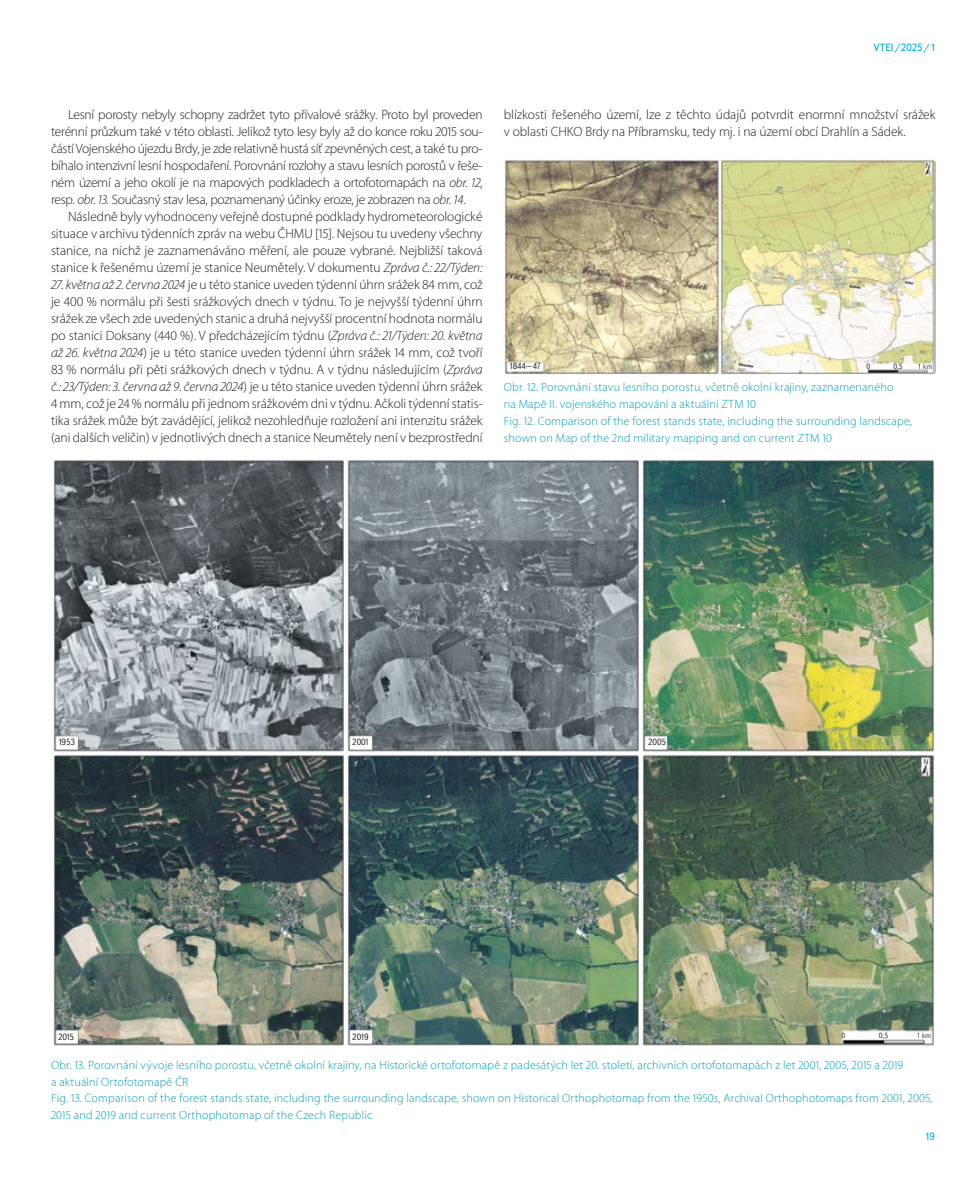
<style>
.page{position:relative;width:978px;height:1191px;background:#fff}
.page>*{position:absolute;margin:0;border:0;box-sizing:border-box;transform-origin:0 0}
.t1{font:300 13.5px/17px "Myriad Pro";letter-spacing:-.005em;color:#1d1d1b;text-align:justify}
.t2{font:300 12px/17px "Myriad Pro";letter-spacing:.015em;color:#009cb4}
.t3{font:10.5px "Textbook New";color:#00afcb}
.t4{font:300 9px "Textbook New";letter-spacing:-.03em;color:#1d1d1b}
.t5{font:300 7.5px "Textbook New";color:#1d1d1b}
.s1{font-style:italic}
</style>
<div class="page">
<img style="left:504px;top:159px;width:431px;height:215px">
<img style="left:51px;top:457px;width:883px;height:590px">
<svg style="left:926px;top:162px;width:4px;height:6px"></svg>
<svg style="left:924px;top:758px;width:4px;height:6px"></svg>
<p class="t3" style="left:874px;top:41px;width:63px">VTEI/2025/1</p>
<p class="t1" style="left:51px;top:106px;width:433px;text-indent:17px">Lesní porosty nebyly schopny zadržet tyto přívalové srážky. Proto byl proveden terénní průzkum také v této oblasti. Jelikož tyto lesy byly až do konce roku 2015 sou&shy;částí Vojenského újezdu Brdy, je zde relativně hustá síť zpevněných cest, a také tu pro&shy;bíhalo intenzivní lesní hospodaření. Porovnání rozlohy a stavu lesních porostů v řeše&shy;ném území a jeho okolí je na mapových podkladech a ortofotomapách na <span class="s1">obr. 12</span>, resp. <span class="s1">obr. 13.</span> Současný stav lesa, poznamenaný účinky eroze, je zobrazen na <span class="s1">obr. 14</span>.</p>
<p class="t1" style="left:51px;top:208px;width:433px;text-indent:17px">Následně byly vyhodnoceny veřejně dostupné podklady hydrometeorologické situace v archivu týdenních zpráv na webu ČHMU [15]. Nejsou tu uvedeny všechny stanice, na nichž je zaznamenáváno měření, ale pouze vybrané. Nejbližší taková stanice k řešenému území je stanice Neumětely. V dokumentu <span class="s1">Zpráva č.: 22/Týden:</span></p>
<p class="t1" style="left:51px;top:276px;width:433px"><span class="s1">27. května až 2. června 2024</span> je u této stanice uveden týdenní úhrn srážek 84 mm, což je 400 % normálu při šesti srážkových dnech v týdnu. To je nejvyšší týdenní úhrn srážek ze všech zde uvedených stanic a druhá nejvyšší procentní hodnota normálu po stanici Doksany (440 %). V předcházejícím týdnu (<span class="s1">Zpráva č.: 21/Týden: 20. května až 26. května 2024</span>) je u této stanice uveden týdenní úhrn srážek 14 mm, což tvoří 83 % normálu při pěti srážkových dnech v týdnu. A v týdnu následujícím (<span class="s1">Zpráva č.: 23/Týden: 3. června až 9. června 2024</span>) je u této stanice uveden týdenní úhrn srážek 4 mm, což je 24 % normálu při jednom srážkovém dni v týdnu. Ačkoli týdenní statis&shy;tika srážek může být zavádějící, jelikož nezohledňuje rozložení ani intenzitu srážek (ani dalších veličin) v jednotlivých dnech a stanice Neumětely není v bezprostřední</p>
<p class="t1" style="left:504px;top:106px;width:433px">blízkosti řešeného území, lze z těchto údajů potvrdit enormní množství srážek v oblasti CHKO Brdy na Příbramsku, tedy mj. i na území obcí Drahlín a Sádek.</p>
<p class="t4" style="left:509px;top:360px;width:33px">1844–47</p>
<p class="t5" style="left:866px;top:361px;width:5px">0</p>
<p class="t5" style="left:893px;top:361px;width:11px">0,5</p>
<p class="t5" style="left:918px;top:361px;width:16px">1 km</p>
<p class="t2" style="left:504px;top:379px;width:410px">Obr. 12. Porovnání stavu lesního porostu, včetně okolní krajiny, zaznamenaného<br>na Mapě II. vojenského mapování a aktuální ZTM 10<br>Fig. 12. Comparison of the forest stands state, including the surrounding landscape, shown on Map of the 2nd military mapping and on current ZTM 10</p>
<p class="t4" style="left:58px;top:737px;width:19px">1953</p>
<p class="t4" style="left:58px;top:1031px;width:18px">2015</p>
<p class="t4" style="left:352px;top:737px;width:19px">2001</p>
<p class="t4" style="left:352px;top:1031px;width:18px">2019</p>
<p class="t4" style="left:648px;top:737px;width:20px">2005</p>
<p class="t5" style="left:841px;top:1031px;width:5px">0</p>
<p class="t5" style="left:879px;top:1031px;width:11px">0,5</p>
<p class="t5" style="left:917px;top:1031px;width:16px">1 km</p>
<p class="t2" style="left:51px;top:1056px;width:883px;line-height:16.5px">Obr. 13. Porovnání vývoje lesního porostu, včetně okolní krajiny, na Historické ortofotomapě z padesátých let 20. století, archivních ortofotomapách z let 2001, 2005, 2015 a 2019<br>a aktuální Ortofotomapě ČR<br>Fig. 13. Comparison of the forest stands state, including the surrounding landscape, shown on Historical Orthophotomap from the 1950s, Archival Orthophotomaps from 2001, 2005, 2015 and 2019 and current Orthophotomap of the Czech Republic</p>
<p class="t3" style="left:925px;top:1130px;width:12px">19</p>
</div>
